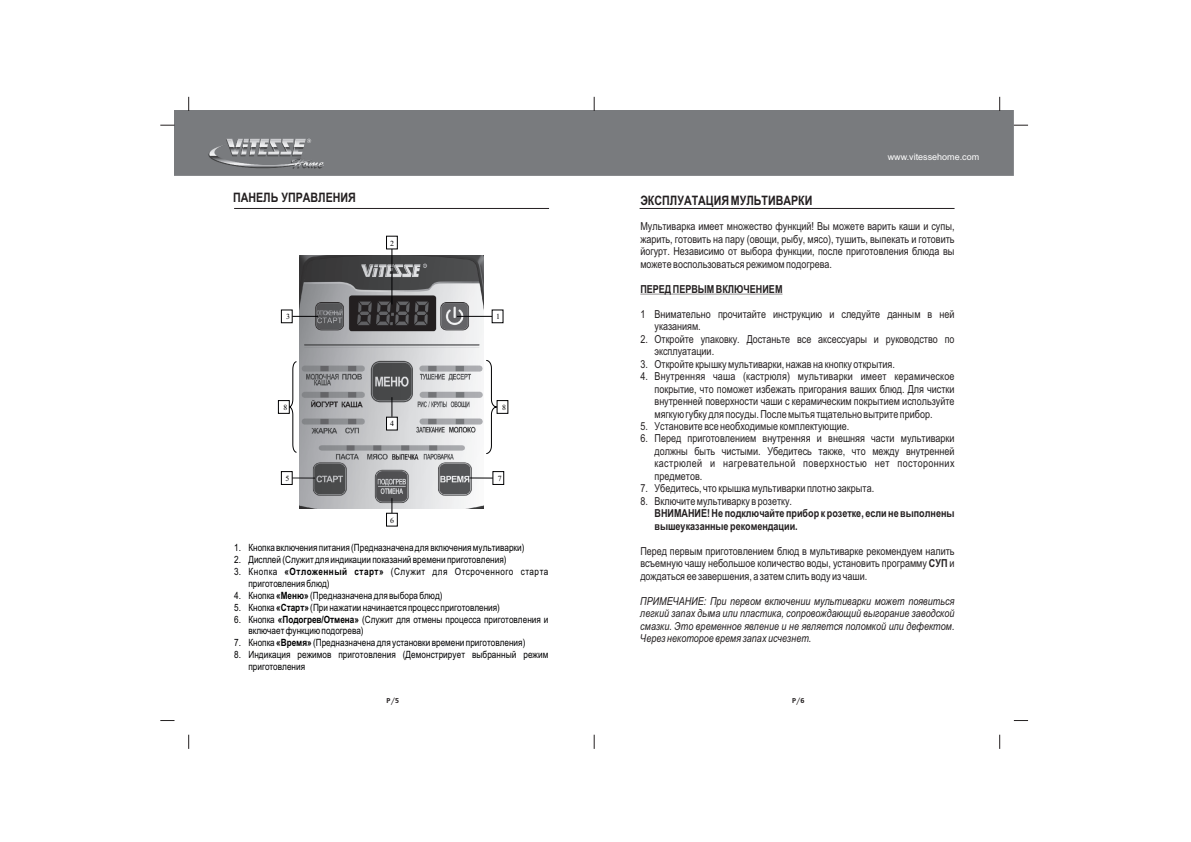
<style>
.page{position:relative;width:1191px;height:842px;background:#fff}
.page>*{position:absolute;margin:0;border:0;box-sizing:border-box;transform-origin:0 0}
.t1{font:700 13px "Arial Narrow";color:#231f20}
.t2{font:11px/12.5px "Arial Narrow";color:#231f20;text-align:justify}
.t3{font:italic 11px/12.4px "Arial Narrow";color:#231f20;text-align:justify}
.t4{font:700 11px/12.6px "Arial Narrow";color:#231f20}
.t5{font:10px/11.9px "Arial Narrow";color:#000002}
.t6{font:10px/11.9px "Arial Narrow";letter-spacing:.05em;color:#000002}
.t7{font:9px "Arial";color:#fff}
.t8{font:7.8px "Times New Roman";color:#000002}
.t9{font:7px "Ukrainian Free Set";color:#231f20}
.s1{font-weight:700}
</style>
<div class="page">
<img style="left:299px;top:255px;width:185px;height:254px">
<div style="left:174px;top:110px;width:840px;height:66px;background:#797b7e"></div>
<svg style="left:160px;top:125px;width:14px;height:1px"></svg>
<svg style="left:188px;top:97px;width:1px;height:14px"></svg>
<svg style="left:1014px;top:125px;width:14px;height:1px"></svg>
<svg style="left:999px;top:97px;width:1px;height:14px"></svg>
<svg style="left:594px;top:97px;width:1px;height:14px"></svg>
<svg style="left:160px;top:720px;width:14px;height:1px"></svg>
<svg style="left:188px;top:735px;width:1px;height:14px"></svg>
<svg style="left:1014px;top:720px;width:14px;height:1px"></svg>
<svg style="left:999px;top:735px;width:1px;height:14px"></svg>
<svg style="left:594px;top:735px;width:1px;height:14px"></svg>
<hr style="left:640px;top:294px;width:31px;height:1px;background:#231f20">
<hr style="left:673px;top:294px;width:41px;height:1px;background:#231f20">
<hr style="left:716px;top:294px;width:66px;height:1px;background:#231f20">
<hr style="left:639px;top:208px;width:315px;height:1px;background:#231f20">
<hr style="left:234px;top:208px;width:315px;height:1px;background:#231f20">
<hr style="left:457px;top:316px;width:35px;height:1px;background:#000002">
<svg style="left:491px;top:309px;width:13px;height:14px"></svg>
<hr style="left:391px;top:248px;width:1px;height:56px;background:#000002">
<svg style="left:386px;top:235px;width:12px;height:15px"></svg>
<svg style="left:281px;top:309px;width:37px;height:14px"></svg>
<svg style="left:386px;top:397px;width:12px;height:34px"></svg>
<svg style="left:281px;top:471px;width:34px;height:14px"></svg>
<svg style="left:386px;top:498px;width:12px;height:29px"></svg>
<svg style="left:469px;top:471px;width:35px;height:14px"></svg>
<svg style="left:486px;top:360px;width:22px;height:94px"></svg>
<svg style="left:278px;top:361px;width:19px;height:92px"></svg>
<p class="t1" style="left:233px;top:192px;width:124px">ПАНЕЛЬ УПРАВЛЕНИЯ</p>
<p class="t8" style="left:286px;top:314px;width:5px">3</p>
<p class="t8" style="left:390px;top:240px;width:5px">2</p>
<p class="t8" style="left:496px;top:314px;width:5px">1</p>
<p class="t8" style="left:283px;top:404px;width:5px">8</p>
<p class="t8" style="left:502px;top:404px;width:5px">8</p>
<p class="t8" style="left:285px;top:475px;width:5px">5</p>
<p class="t8" style="left:390px;top:420px;width:5px">4</p>
<p class="t8" style="left:390px;top:517px;width:5px">6</p>
<p class="t8" style="left:498px;top:475px;width:5px">7</p>
<p class="t5" style="left:234px;top:542px;width:292px">1. Кнопка включения питания (Предназначена для включениямультиварки)</p>
<p class="t5" style="left:234px;top:554px;width:274px">2. Дисплей (Служит для индикации показаний времени приготовления)</p>
<p class="t6" style="left:248px;top:566px;width:301px;text-indent:-14px">3. Кнопка <span class="s1">«Отложенный старт»</span> (Служит для Отсроченного старта приготовления блюд)</p>
<p class="t5" style="left:234px;top:590px;width:210px">4. Кнопка <span class="s1">«Меню»</span> (Предназначена для выбора блюд)</p>
<p class="t5" style="left:234px;top:602px;width:267px">5. Кнопка <span class="s1">«Старт»</span> (При нажатии начинается процесс приготовления)</p>
<p class="t5" style="left:248px;top:614px;width:301px;text-indent:-14px">6. Кнопка <span class="s1">«Подогрев/Отмена»</span> (Служит для отмены процесса приготовления и включаетфункциюподогрева)</p>
<p class="t5" style="left:234px;top:638px;width:293px">7. Кнопка <span class="s1">«Время»</span> (Предназначена для установки времени приготовления)</p>
<p class="t5" style="left:248px;top:650px;width:301px;text-indent:-14px">8. Индикация режимов приготовления (Демонстрирует выбранный режим приготовления</p>
<p class="t7" style="left:887px;top:153px;width:93px">www.vitessehome.com</p>
<p class="t1" style="left:640px;top:195px;width:173px">ЭКСПЛУАТАЦИЯМУЛЬТИВАРКИ</p>
<p class="t2" style="left:640px;top:221px;width:316px">Мультиварка имеет множество функций! Вы можете варить каши и супы, жарить, готовить на пару (овощи, рыбу, мясо), тушить, выпекать и готовить йогурт. Независимо от выбора функции, после приготовления блюда вы можете воспользоваться режимомподогрева.</p>
<p class="t4" style="left:640px;top:284px;width:144px">ПЕРЕДПЕРВЫМВКЛЮЧЕНИЕМ</p>
<p class="t2" style="left:654px;top:309px;width:301px;text-indent:-14px">1 Внимательно прочитайте инструкцию и следуйте данным в ней указаниям.</p>
<p class="t2" style="left:654px;top:334px;width:301px;text-indent:-14px">2. Откройте упаковку. Достаньте все аксессуары и руководство по эксплуатации.</p>
<p class="t2" style="left:640px;top:359px;width:256px">3. Откройте крышкумультиварки, нажав на кнопку открытия.</p>
<p class="t2" style="left:654px;top:371px;width:301px;text-indent:-14px">4. Внутренняя чаша (кастрюля) мультиварки имеет керамическое покрытие, что поможет избежать пригорания ваших блюд. Для чистки внутренней поверхности чаши с керамическим покрытием используйте мягкуюгубку для посуды. Послемытья тщательно вытрите прибор.</p>
<p class="t2" style="left:640px;top:421px;width:210px">5. Установите все необходимые комплектующие.</p>
<p class="t2" style="left:654px;top:433px;width:301px;text-indent:-14px">6. Перед приготовлением внутренняя и внешняя части мультиварки должны быть чистыми. Убедитесь также, что между внутренней кастрюлей и нагревательной поверхностью нет посторонних предметов.</p>
<p class="t2" style="left:640px;top:483px;width:235px">7. Убедитесь, что крышкамультиварки плотно закрыта.</p>
<p class="t2" style="left:640px;top:496px;width:153px">8. Включитемультиварку в розетку.</p>
<p class="t4" style="left:654px;top:508px;width:301px">ВНИМАНИЕ! Не подключайте прибор к розетке, если не выполнены вышеуказанные рекомендации.</p>
<p class="t2" style="left:640px;top:546px;width:316px">Перед первым приготовлением блюд в мультиварке рекомендуем налить всъемную чашу небольшое количество воды, установить программу <span class="s1">СУП</span> и дождаться ее завершения, а затемслить воду из чаши.</p>
<p class="t3" style="left:640px;top:596px;width:316px">ПРИМЕЧАНИЕ: При первом включении мультиварки может появиться легкий запах дыма или пластика, сопровождающий выгорание заводской смазки. Это временное явление и не является поломкой или дефектом.<br>Через некоторое время запах исчезнет.</p>
<p class="t9" style="left:386px;top:698px;width:14px">P/5</p>
<p class="t9" style="left:792px;top:698px;width:14px">P/6</p>
</div>
